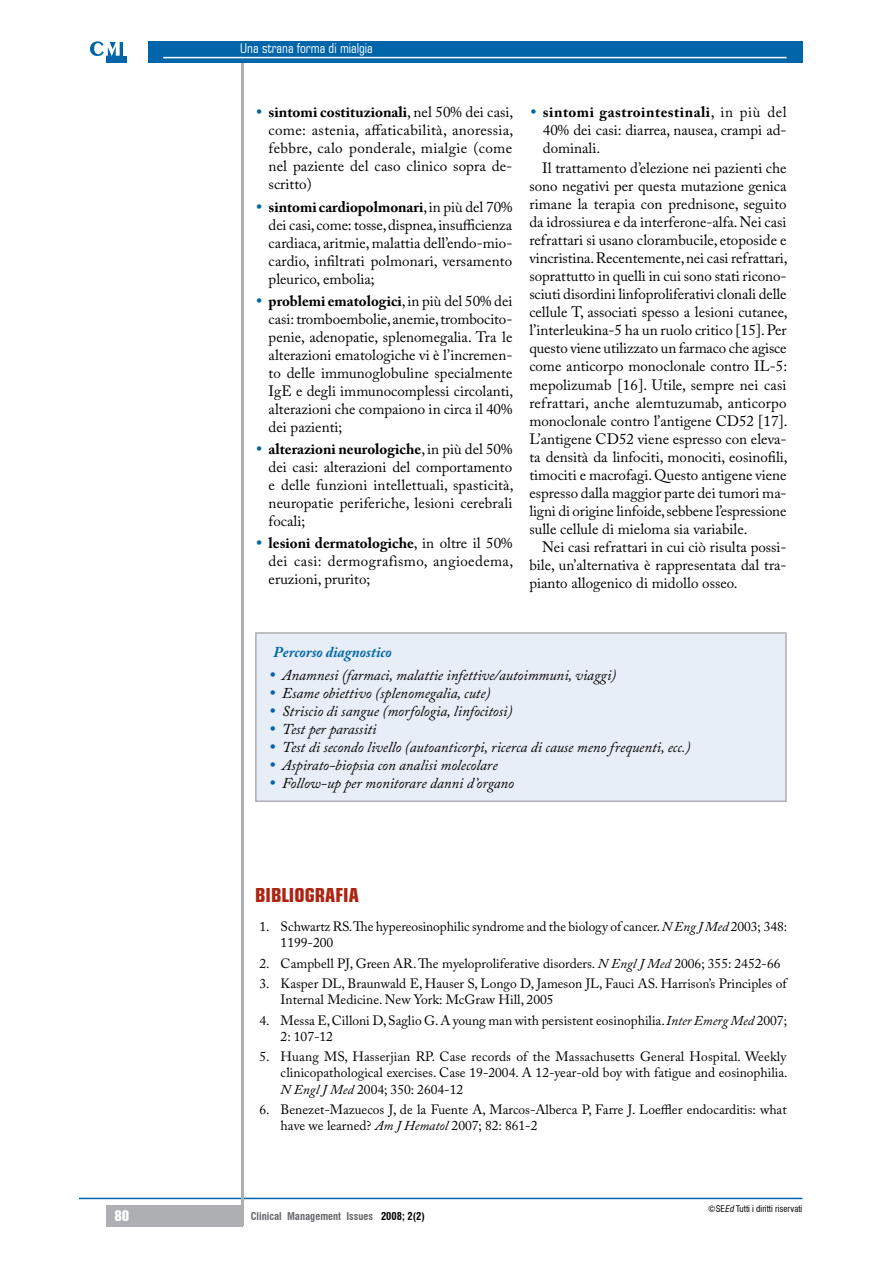
<style>
.page{position:relative;width:893px;height:1263px;background:#fff}
.page>*{position:absolute;margin:0;border:0;box-sizing:border-box;transform-origin:0 0}
.t1{font:700 condensed 19.5px "Square 721 BT";color:#ac2412}
.t2{font:15px/18px "Adobe Caslon Pro";color:#000;text-align:justify}
.t3{font:italic 15px "Adobe Caslon Pro";color:#000}
.t4{font:italic 700 15px "Adobe Caslon Pro";color:#0065a9}
.t5{font:700 condensed 15px "Square 721 BT";color:#fff}
.t6{font:13.5px/16.2px "Adobe Caslon Pro";color:#000}
.t7{font:condensed 13.5px "Square 721 BT";color:#fff}
.t8{font:700 condensed 10.5px "Swiss 721 BT";color:#68676c}
.t9{font:condensed 9px "Swiss 721 BT";color:#000}
.s1{color:#0065a9}
.s2{font-weight:700}
.s3{font-style:italic}
.s4{color:#000}
</style>
<div class="page">
<hr style="left:79px;top:1198px;width:723px;height:1px;background:#0065a9">
<hr style="left:241px;top:48px;width:3px;height:1178px;background:#adafb2">
<div style="left:106px;top:42px;width:21px;height:21px;background:#0065a9"></div>
<svg style="left:90px;top:41px;width:30px;height:15px"></svg>
<hr style="left:123px;top:42px;width:4px;height:14px;background:#fff">
<div style="left:148px;top:41px;width:654px;height:22px;background:#0065a9"></div>
<hr style="left:163px;top:57px;width:624px;height:1px;background:#fff">
<div style="left:106px;top:1205px;width:136px;height:21px;background:#adafb2"></div>
<div style="left:256px;top:633px;width:530px;height:168px;background:#e8eef7"></div>
<div style="left:255px;top:632px;width:532px;height:170px;border:2px solid #adafb2"></div>
<p class="t5" style="left:114px;top:1207px;width:16px">80</p>
<p class="t7" style="left:240px;top:40px;width:134px">Una strana forma di mialgia</p>
<p class="t2" style="left:269px;top:103px;width:246px;text-indent:-13px"><span class="s1">•</span> <span class="s2">sintomi costituzionali</span>, nel 50% dei casi, come: astenia, affaticabilità, anoressia, febbre, calo ponderale, mialgie (come nel paziente del caso clinico sopra de&shy;scritto)</p>
<p class="t2" style="left:269px;top:197px;width:245px;text-indent:-13px"><span class="s1">•</span> <span class="s2">sintomi cardiopolmonari</span>, in più del 70% dei casi, come: tosse, dispnea, insufficienza cardiaca, aritmie, malattia dell’endo-mio&shy;cardio, infiltrati polmonari, versamento pleurico, embolia;</p>
<p class="t2" style="left:269px;top:292px;width:246px;text-indent:-13px"><span class="s1">•</span> <span class="s2">problemi ematologici</span>, in più del 50% dei casi: tromboembolie, anemie, trombocito&shy;penie, adenopatie, splenomegalia. Tra le alterazioni ematologiche vi è l’incremen&shy;to delle immunoglobuline specialmente IgE e degli immunocomplessi circolanti, alterazioni che compaiono in circa il 40% dei pazienti;</p>
<p class="t2" style="left:269px;top:440px;width:246px;text-indent:-13px"><span class="s1">•</span> <span class="s2">alterazioni neurologiche</span>, in più del 50% dei casi: alterazioni del comportamento e delle funzioni intellettuali, spasticità, neuropatie periferiche, lesioni cerebrali focali;</p>
<p class="t2" style="left:269px;top:534px;width:246px;text-indent:-13px"><span class="s1">•</span> <span class="s2">lesioni dermatologiche</span>, in oltre il 50% dei casi: dermografismo, angioedema, eruzioni, prurito;</p>
<p class="t2" style="left:543px;top:103px;width:245px;text-indent:-13px"><span class="s1">•</span> <span class="s2">sintomi gastrointestinali</span>, in più del 40% dei casi: diarrea, nausea, crampi ad&shy;dominali.</p>
<p class="t2" style="left:529px;top:159px;width:260px;text-indent:13px">Il trattamento d’elezione nei pazienti che sono negativi per questa mutazione genica rimane la terapia con prednisone, seguito da idrossiurea e da interferone-alfa. Nei casi refrattari si usano clorambucile, etoposide e vincristina. Recentemente, nei casi refrattari, soprattutto in quelli in cui sono stati ricono&shy;sciuti disordini linfoproliferativi clonali delle cellule T, associati spesso a lesioni cutanee, l’interleukina-5 ha un ruolo critico [15]. Per questo viene utilizzato un farmaco che agisce come anticorpo monoclonale contro IL-5: mepolizumab [16]. Utile, sempre nei casi refrattari, anche alemtuzumab, anticorpo monoclonale contro l’antigene CD52 [17].<br>L’antigene CD52 viene espresso con eleva&shy;ta densità da linfociti, monociti, eosinofili, timociti e macrofagi. Questo antigene viene espresso dalla maggior parte dei tumori ma&shy;ligni di origine linfoide, sebbene l’espressione sulle cellule di mieloma sia variabile.</p>
<p class="t2" style="left:529px;top:537px;width:259px;text-indent:13px">Nei casi refrattari in cui ciò risulta possi&shy;bile, un’alternativa è rappresentata dal tra&shy;pianto allogenico di midollo osseo.</p>
<p class="t4" style="left:274px;top:643px;width:120px">Percorso diagnostico</p>
<p class="t3" style="left:269px;top:666px;width:348px"><span class="s1">•</span> Anamnesi (farmaci, malattie infettive/autoimmuni, viaggi)</p>
<p class="t3" style="left:269px;top:684px;width:223px"><span class="s1">•</span> Esame obiettivo (splenomegalia, cute)</p>
<p class="t3" style="left:269px;top:702px;width:245px"><span class="s1">•</span> Striscio di sangue (morfologia, linfocitosi)</p>
<p class="t3" style="left:269px;top:720px;width:109px"><span class="s1">•</span> Test per parassiti</p>
<p class="t3" style="left:269px;top:738px;width:423px"><span class="s1">•</span> Test di secondo livello (autoanticorpi, ricerca di cause meno frequenti, ecc.)</p>
<p class="t3" style="left:269px;top:756px;width:230px"><span class="s1">•</span> Aspirato-biopsia con analisi molecolare</p>
<p class="t3" style="left:269px;top:774px;width:246px"><span class="s1">•</span> Follow-up per monitorare danni d’organo</p>
<h1 class="t1" style="left:255px;top:883px;width:20px">BIBLIOGRAFIA</h1>
<p class="t6" style="left:281px;top:918px;width:508px;text-indent:-21px">1. Schwartz RS. The hypereosinophilic syndrome and the biology of cancer. <span class="s3">N Eng J Med</span> 2003; 348:<br>1199-200</p>
<p class="t6" style="left:259px;top:955px;width:523px">2. Campbell PJ, Green AR. The myeloproliferative disorders. <span class="s3">N Engl J Med</span> 2006; 355: 2452-66</p>
<p class="t6" style="left:281px;top:975px;width:507px;text-indent:-21px">3. Kasper DL, Braunwald E, Hauser S, Longo D, Jameson JL, Fauci AS. Harrison’s Principles of<br>Internal Medicine. New York: McGraw Hill, 2005</p>
<p class="t6" style="left:281px;top:1012px;width:508px;text-indent:-21px">4. Messa E, Cilloni D, Saglio G. A young man with persistent eosinophilia. <span class="s3">Inter Emerg Med</span> 2007;<br>2: 107-12</p>
<p class="t6" style="left:281px;top:1048px;width:508px;text-align:justify;text-indent:-21px">5. Huang MS, Hasserjian RP. Case records of the Massachusetts General Hospital. Weekly clinicopathological exercises. Case 19-2004. A 12-year-old boy with fatigue and eosinophilia.<br><span class="s3">N Engl J Med</span> 2004; 350: 2604-12</p>
<p class="t6" style="left:281px;top:1101px;width:507px;text-indent:-21px">6. Benezet-Mazuecos J, de la Fuente A, Marcos-Alberca P, Farre J. Loeffler endocarditis: what have we learned? <span class="s3">Am J Hematol</span> 2007; 82: 861-2</p>
<p class="t8" style="left:251px;top:1209px;width:176px">Clinical Management Issues <span class="s4">2008; 2(2)</span></p>
<p class="t9" style="left:708px;top:1203px;width:96px">©SE<span class="s3">Ed</span> Tutti i diritti riservati</p>
</div>
